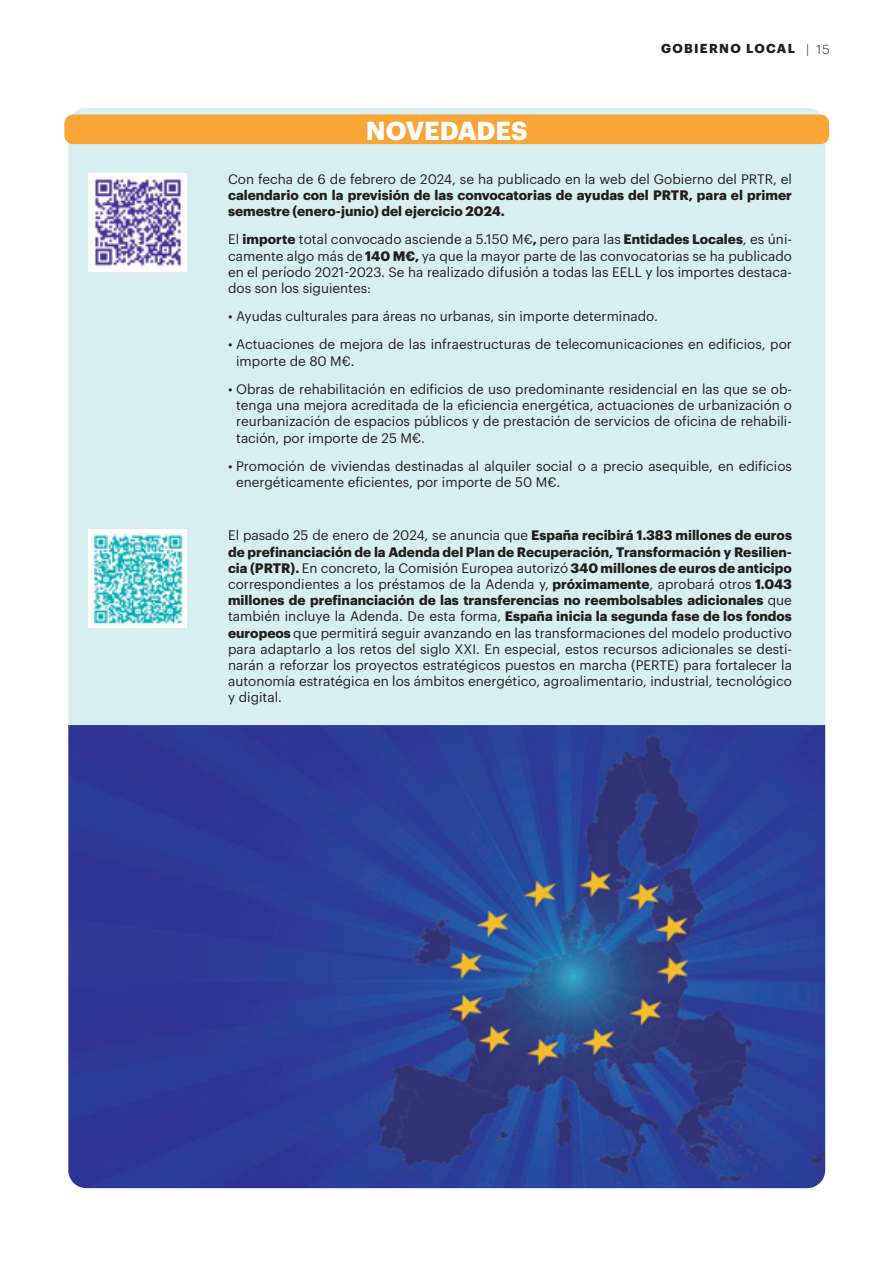
<style>
.page{position:relative;width:893px;height:1263px;background:#fff}
.page>*{position:absolute;margin:0;border:0;box-sizing:border-box;transform-origin:0 0}
.t1{font:700 25.5px "Graphik";letter-spacing:-.005em;color:#fff}
.t2{font:13.5px/16.2px "Graphik";color:#231f20;text-align:justify}
.t3{font:700 13.5px/16.2px "Graphik";color:#231f20}
.t4{font:700 12.75px "Graphik";letter-spacing:.105em;color:#231f20}
.s1{font-weight:300}
.s2{font-weight:700}
</style>
<div class="page">
<div style="left:68px;top:108px;width:757px;height:1080px;background:#d8eff2;border-radius:18px"></div>
<img style="left:68px;top:725px;width:757px;height:463px">
<div style="left:64px;top:115px;width:765px;height:29px;background:#f9a538;border-radius:9px"></div>
<div style="left:89px;top:173px;width:98px;height:98px;background:#fff"></div>
<img style="left:91px;top:177px;width:93px;height:92px">
<div style="left:89px;top:529px;width:98px;height:99px;background:#fff"></div>
<img style="left:91px;top:532px;width:92px;height:93px">
<h1 class="t1" style="left:366px;top:111px;width:163px">NOVEDADES</h1>
<p class="t4" style="left:661px;top:39px;width:170px">GOBIERNO LOCAL <span class="s1">| 15</span></p>
<p class="t2" style="left:228px;top:170px;width:565px">Con fecha de 6 de febrero de 2024, se ha publicado en la web del Gobierno del PRTR, el</p>
<p class="t3" style="left:228px;top:186px;width:565px">calendario con la previsión de las convocatorias de ayudas del PRTR, para el primer semestre (enero-junio) del ejercicio 2024.</p>
<p class="t2" style="left:228px;top:230px;width:565px">El <span class="s2">importe</span> total convocado asciende a 5.150 M€<span class="s2">,</span> pero para las <span class="s2">Entidades Locales</span>, es úni&shy;camente algo más de <span class="s2">140 M€,</span> ya que la mayor parte de las convocatorias se ha publicado en el período 2021-2023. Se ha realizado difusión a todas las EELL y los importes destaca&shy;dos son los siguientes:</p>
<p class="t2" style="left:228px;top:307px;width:431px">• Ayudas culturales para áreas no urbanas, sin importe determinado.</p>
<p class="t2" style="left:236px;top:335px;width:557px;text-indent:-8px">• Actuaciones de mejora de las infraestructuras de telecomunicaciones en edificios, por importe de 80 M€.</p>
<p class="t2" style="left:236px;top:380px;width:557px;text-indent:-8px">• Obras de rehabilitación en edificios de uso predominante residencial en las que se ob&shy;tenga una mejora acreditada de la eficiencia energética, actuaciones de urbanización o reurbanización de espacios públicos y de prestación de servicios de oficina de rehabili&shy;tación, por importe de 25 M€.</p>
<p class="t2" style="left:236px;top:457px;width:557px;text-indent:-8px">• Promoción de viviendas destinadas al alquiler social o a precio asequible, en edificios energéticamente eficientes, por importe de 50 M€.</p>
<p class="t2" style="left:228px;top:526px;width:565px">El pasado 25 de enero de 2024, se anuncia que <span class="s2">España recibirá 1.383 millones de euros de prefinanciación de la Adenda del Plan de Recuperación, Transformación y Resilien&shy;cia (PRTR).</span> En concreto, la Comisión Europea autorizó <span class="s2">340 millones de euros de anticipo </span>correspondientes a los préstamos de la Adenda y, <span class="s2">próximamente</span>, aprobará otros <span class="s2">1.043 millones de prefinanciación de las transferencias no reembolsables adicionales</span> que también incluye la Adenda. De esta forma, <span class="s2">España inicia la segunda fase de los fondos europeos</span> que permitirá seguir avanzando en las transformaciones del modelo productivo para adaptarlo a los retos del siglo XXI. En especial, estos recursos adicionales se desti&shy;narán a reforzar los proyectos estratégicos puestos en marcha (PERTE) para fortalecer la autonomía estratégica en los ámbitos energético, agroalimentario, industrial, tecnológico y digital.</p>
</div>
